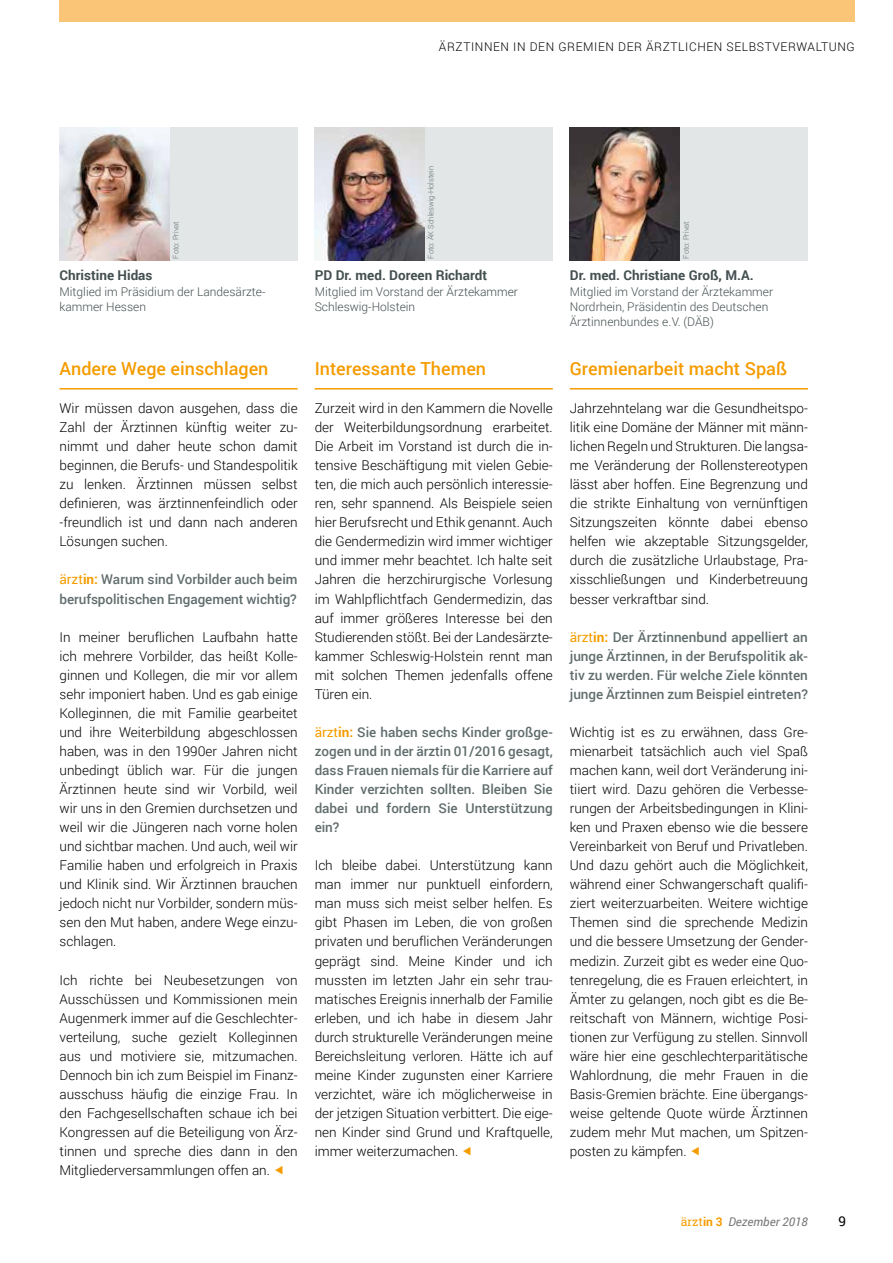
<style>
.page{position:relative;width:893px;height:1263px;background:#fff}
.page>*{position:absolute;margin:0;border:0;box-sizing:border-box;transform-origin:0 0}
.t1{font:500 18px "Roboto";color:#f59c00}
.t2{font:300 13.5px/19px "Roboto";color:#000;text-align:justify}
.t3{font:500 13.5px/19px "Roboto";color:#606c6c;text-align:justify}
.t4{font:700 13.5px "Roboto";color:#444f50}
.t5{font:13.5px "Roboto";color:#000}
.t6{font:300 12px/15px "Roboto";color:#444f50}
.t7{font:300 12px "Roboto";letter-spacing:.05em;color:#000}
.t8{font:italic 12px "Roboto";color:#767776}
.t9{font:300 7.5px "Roboto";color:#606c6c}
.s1{font-weight:400;color:#f59c00}
.s2{font-weight:700;color:#f59c00}
.s3{font-family:"Roboto Slab";font-style:normal;color:#f59c00}
.s4{font-weight:700;font-style:normal;color:#f59c00}
</style>
<div class="page">
<div style="left:60px;top:0;width:795px;height:21px;background:#fbc577"></div>
<img style="left:315px;top:127px;width:110px;height:134px">
<div style="left:425px;top:127px;width:128px;height:134px;background:#e2e6e7"></div>
<img style="left:60px;top:127px;width:110px;height:134px">
<div style="left:170px;top:127px;width:128px;height:134px;background:#e2e6e7"></div>
<img style="left:570px;top:127px;width:110px;height:134px">
<div style="left:680px;top:127px;width:128px;height:134px;background:#e2e6e7"></div>
<hr style="left:60px;top:388px;width:238px;height:1px;background:#f59c00">
<hr style="left:315px;top:388px;width:238px;height:1px;background:#f59c00">
<hr style="left:570px;top:388px;width:238px;height:1px;background:#f59c00">
<p class="t7" style="left:439px;top:38px;width:417px">ÄRZTINNEN IN DEN GREMIEN DER ÄRZTLICHEN SELBSTVERWALTUNG</p>
<p class="t9" style="left:171px;top:259px;width:39px;rotate:-90deg">Foto: Privat</p>
<p class="t4" style="left:60px;top:265px;width:94px">Christine Hidas</p>
<p class="t6" style="left:60px;top:284px;width:207px">Mitglied im Präsidium der Landesärzte&shy;kammer Hessen</p>
<h1 class="t1" style="left:60px;top:356px;width:210px">Andere Wege einschlagen</h1>
<p class="t2" style="left:60px;top:398px;width:240px">Wir müssen davon ausgehen, dass die Zahl der Ärztinnen künftig weiter zu&shy;nimmt und daher heute schon damit beginnen, die Berufs- und Standespolitik zu lenken. Ärztinnen müssen selbst definieren, was ärztinnenfeindlich oder -freundlich ist und dann nach anderen Lösungen suchen.</p>
<p class="t3" style="left:60px;top:570px;width:240px"><span class="s1">ärzt</span><span class="s2">in:</span> Warum sind Vorbilder auch beim berufspolitischen Engagement wichtig?</p>
<p class="t2" style="left:60px;top:627px;width:240px">In meiner beruflichen Laufbahn hatte ich mehrere Vorbilder, das heißt Kolle&shy;ginnen und Kollegen, die mir vor allem sehr imponiert haben. Und es gab einige Kolleginnen, die mit Familie gearbeitet und ihre Weiterbildung abgeschlossen haben, was in den 1990er Jahren nicht unbedingt üblich war. Für die jungen Ärztinnen heute sind wir Vorbild, weil wir uns in den Gremien durchsetzen und weil wir die Jüngeren nach vorne holen und sichtbar machen. Und auch, weil wir Familie haben und erfolgreich in Praxis und Klinik sind. Wir Ärztinnen brauchen jedoch nicht nur Vorbilder, sondern müs&shy;sen den Mut haben, andere Wege einzu&shy;schlagen.</p>
<p class="t2" style="left:60px;top:970px;width:240px">Ich richte bei Neubesetzungen von Ausschüssen und Kommissionen mein Augenmerk immer auf die Geschlechter&shy;verteilung, suche gezielt Kolleginnen aus und motiviere sie, mitzumachen.<br>Dennoch bin ich zum Beispiel im Finanz&shy;ausschuss häufig die einzige Frau. In den Fachgesellschaften schaue ich bei Kongressen auf die Beteiligung von Ärz&shy;tinnen und spreche dies dann in den Mitgliederversammlungen offen an.</p>
<p class="t9" style="left:425px;top:259px;width:94px;rotate:-90deg">Foto: ÄK Schleswig-Holstein</p>
<p class="t4" style="left:315px;top:265px;width:174px">PD Dr. med. Doreen Richardt</p>
<p class="t6" style="left:315px;top:284px;width:205px">Mitglied im Vorstand der Ärztekammer<br>Schleswig-Holstein</p>
<h1 class="t1" style="left:315px;top:356px;width:173px">Interessante Themen</h1>
<p class="t2" style="left:315px;top:398px;width:240px">Zurzeit wird in den Kammern die Novelle der Weiterbildungsordnung erarbeitet.<br>Die Arbeit im Vorstand ist durch die in&shy;tensive Beschäftigung mit vielen Gebie&shy;ten, die mich auch persönlich interessie&shy;ren, sehr spannend. Als Beispiele seien hier Berufsrecht und Ethik genannt. Auch die Gendermedizin wird immer wichtiger und immer mehr beachtet. Ich halte seit Jahren die herzchirurgische Vorlesung im Wahlpflichtfach Gendermedizin, das auf immer größeres Interesse bei den Studierenden stößt. Bei der Landesärzte&shy;kammer Schleswig-Holstein rennt man mit solchen Themen jedenfalls offene Türen ein.</p>
<p class="t3" style="left:315px;top:722px;width:240px"><span class="s1">ärzt</span><span class="s2">in:</span> Sie haben sechs Kinder großge&shy;zogen und in der ärztin 01/2016 gesagt, dass Frauen niemals für die Karriere auf Kinder verzichten sollten. Bleiben Sie dabei und fordern Sie Unterstützung ein?</p>
<p class="t2" style="left:315px;top:855px;width:240px">Ich bleibe dabei. Unterstützung kann man immer nur punktuell einfordern, man muss sich meist selber helfen. Es gibt Phasen im Leben, die von großen privaten und beruflichen Veränderungen geprägt sind. Meine Kinder und ich mussten im letzten Jahr ein sehr trau&shy;matisches Ereignis innerhalb der Familie erleben, und ich habe in diesem Jahr durch strukturelle Veränderungen meine Bereichsleitung verloren. Hätte ich auf meine Kinder zugunsten einer Karriere verzichtet, wäre ich möglicherweise in der jetzigen Situation verbittert. Die eige&shy;nen Kinder sind Grund und Kraftquelle, immer weiterzumachen.</p>
<p class="t9" style="left:681px;top:259px;width:39px;rotate:-90deg">Foto: Privat</p>
<p class="t4" style="left:570px;top:265px;width:185px">Dr. med. Christiane Groß, M.A.</p>
<p class="t6" style="left:570px;top:284px;width:205px">Mitglied im Vorstand der Ärztekammer<br>Nordrhein, Präsidentin des Deutschen<br>Ärztinnenbundes e. V. (DÄB)</p>
<h1 class="t1" style="left:570px;top:356px;width:219px">Gremienarbeit macht Spaß</h1>
<p class="t2" style="left:570px;top:398px;width:240px">Jahrzehntelang war die Gesundheitspo&shy;litik eine Domäne der Männer mit männ&shy;lichen Regeln und Strukturen. Die langsa&shy;me Veränderung der Rollenstereotypen lässt aber hoffen. Eine Begrenzung und die strikte Einhaltung von vernünftigen Sitzungszeiten könnte dabei ebenso helfen wie akzeptable Sitzungsgelder, durch die zusätzliche Urlaubstage, Pra&shy;xisschließungen und Kinderbetreuung besser verkraftbar sind.</p>
<p class="t3" style="left:570px;top:627px;width:240px"><span class="s1">ärzt</span><span class="s2">in:</span> Der Ärztinnenbund appelliert an junge Ärztinnen, in der Berufspolitik ak&shy;tiv zu werden. Für welche Ziele könnten junge Ärztinnen zum Beispiel eintreten?</p>
<p class="t2" style="left:570px;top:722px;width:240px">Wichtig ist es zu erwähnen, dass Gre&shy;mienarbeit tatsächlich auch viel Spaß machen kann, weil dort Veränderung ini&shy;tiiert wird. Dazu gehören die Verbesse&shy;rungen der Arbeitsbedingungen in Klini&shy;ken und Praxen ebenso wie die bessere Vereinbarkeit von Beruf und Privatleben.<br>Und dazu gehört auch die Möglichkeit, während einer Schwangerschaft qualifi&shy;ziert weiterzuarbeiten. Weitere wichtige Themen sind die sprechende Medizin und die bessere Umsetzung der Gender&shy;medizin. Zurzeit gibt es weder eine Quo&shy;tenregelung, die es Frauen erleichtert, in Ämter zu gelangen, noch gibt es die Be&shy;reitschaft von Männern, wichtige Posi&shy;tionen zur Verfügung zu stellen. Sinnvoll wäre hier eine geschlechterparitätische Wahlordnung, die mehr Frauen in die Basis-Gremien brächte. Eine übergangs&shy;weise geltende Quote würde Ärztinnen zudem mehr Mut machen, um Spitzen&shy;posten zu kämpfen.</p>
<p class="t8" style="left:681px;top:1214px;width:129px"><span class="s3">ärzt</span><span class="s4">in 3</span> Dezember 2018</p>
<p class="t5" style="left:839px;top:1212px;width:9px">9</p>
</div>
